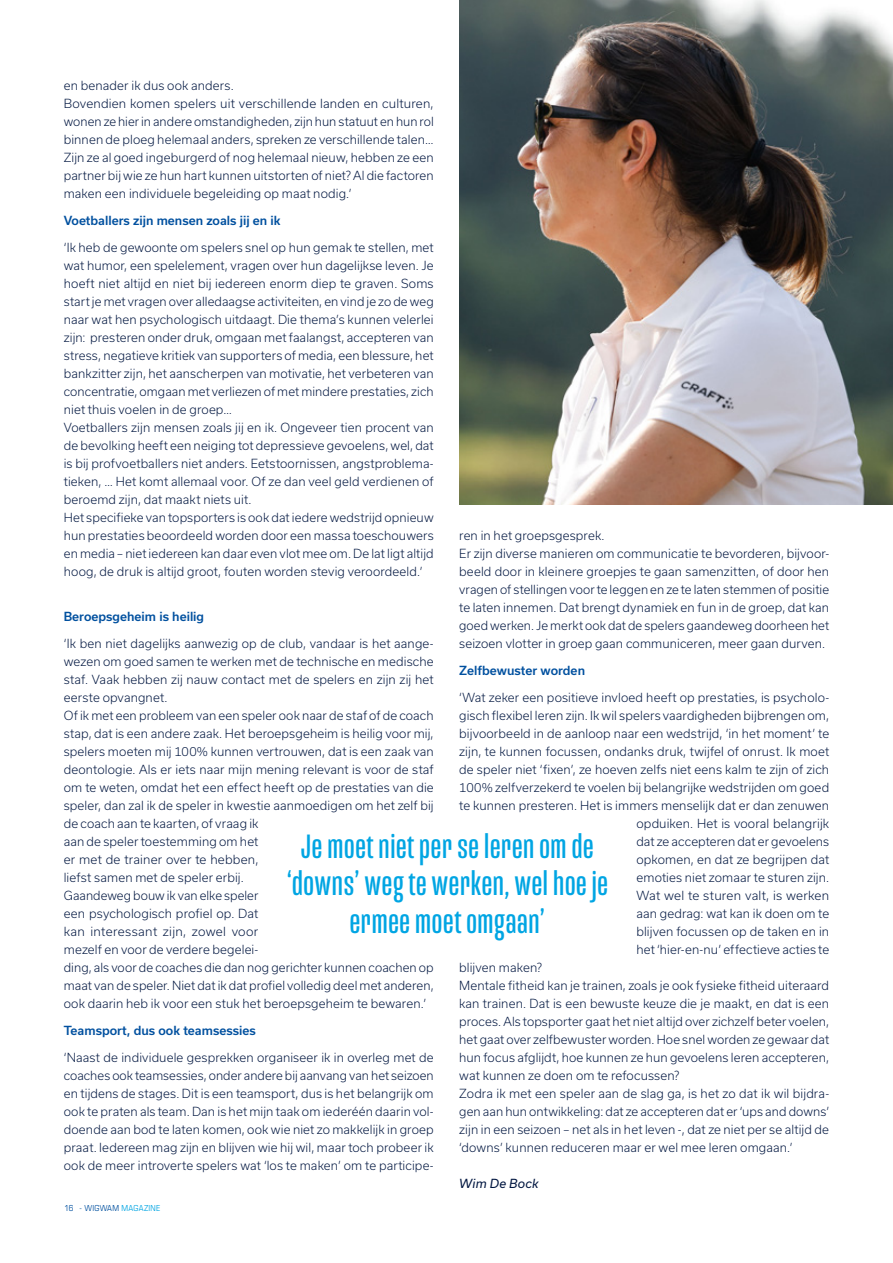
<style>
.page{position:relative;width:893px;height:1263px;background:#fff}
.page>*{position:absolute;margin:0;border:0;box-sizing:border-box;transform-origin:0 0}
.t1{font:34.5px/37.5px "Mongoose";letter-spacing:.02em;color:#00a5e3;text-align:center}
.t2{font:300 12px/18px "Usual";letter-spacing:.01em;color:#001640}
.t3{font:500 12px "Usual";color:#01509f}
.t4{font:italic 12px "Usual";letter-spacing:.02em;color:#001640}
.t5{font:9px "Eurostile Con";letter-spacing:.025em;color:#01509f}
.s1{color:#00a5e3}
</style>
<div class="page">
<img style="left:459px;top:0;width:434px;height:504px">
<p class="t2" style="left:64px;top:76px;width:371px">en benader ik dus ook anders.<br>Bovendien komen spelers uit verschillende landen en culturen, wonen ze hier in andere omstandigheden, zijn hun statuut en hun rol binnen de ploeg helemaal anders, spreken ze verschillende talen… Zijn ze al goed ingeburgerd of nog helemaal nieuw, hebben ze een partner bij wie ze hun hart kunnen uitstorten of niet? Al die factoren maken een individuele begeleiding op maat nodig.’</p>
<p class="t3" style="left:64px;top:213px;width:218px">Voetballers zijn mensen zoals jij en ik</p>
<p class="t2" style="left:64px;top:238px;width:371px">‘Ik heb de gewoonte om spelers snel op hun gemak te stellen, met wat humor, een spelelement, vragen over hun dagelijkse leven. Je hoeft niet altijd en niet bij iedereen enorm diep te graven. Soms start je met vragen over alledaagse activiteiten, en vind je zo de weg naar wat hen psychologisch uitdaagt. Die thema’s kunnen velerlei zijn: presteren onder druk, omgaan met faalangst, accepteren van stress, negatieve kritiek van supporters of media, een blessure, het bankzitter zijn, het aanscherpen van motivatie, het verbeteren van concentratie, omgaan met verliezen of met mindere prestaties, zich niet thuis voelen in de groep…<br>Voetballers zijn mensen zoals jij en ik. Ongeveer tien procent van de bevolking heeft een neiging tot depressieve gevoelens, wel, dat is bij profvoetballers niet anders. Eetstoornissen, angstproblema&shy;tieken, … Het komt allemaal voor. Of ze dan veel geld verdienen of beroemd zijn, dat maakt niets uit.<br>Het specifieke van topsporters is ook dat iedere wedstrijd opnieuw hun prestaties beoordeeld worden door een massa toeschouwers en media – niet iedereen kan daar even vlot mee om. De lat ligt altijd hoog, de druk is altijd groot, fouten worden stevig veroordeeld.’</p>
<p class="t3" style="left:64px;top:609px;width:142px">Beroepsgeheim is heilig</p>
<p class="t2" style="left:64px;top:634px;width:371px">‘Ik ben niet dagelijks aanwezig op de club, vandaar is het aange&shy;wezen om goed samen te werken met de technische en medische staf. Vaak hebben zij nauw contact met de spelers en zijn zij het eerste opvangnet.<br>Of ik met een probleem van een speler ook naar de staf of de coach stap, dat is een andere zaak. Het beroepsgeheim is heilig voor mij, spelers moeten mij 100% kunnen vertrouwen, dat is een zaak van deontologie. Als er iets naar mijn mening relevant is voor de staf om te weten, omdat het een effect heeft op de prestaties van die speler, dan zal ik de speler in kwestie aanmoedigen om het zelf bij de coach aan te kaarten, of vraag ik<br>aan de speler toestemming om het<br>er met de trainer over te hebben,<br>liefst samen met de speler erbij.<br>Gaandeweg bouw ik van elke speler<br>een psychologisch profiel op. Dat<br>kan interessant zijn, zowel voor<br>mezelf en voor de verdere begelei-<br>ding, als voor de coaches die dan nog gerichter kunnen coachen op maat van de speler. Niet dat ik dat profiel volledig deel met anderen, ook daarin heb ik voor een stuk het beroepsgeheim te bewaren.’</p>
<p class="t3" style="left:64px;top:1023px;width:193px">Teamsport, dus ook teamsessies</p>
<p class="t2" style="left:64px;top:1048px;width:371px;text-align:justify">‘Naast de individuele gesprekken organiseer ik in overleg met de coaches ook teamsessies, onder andere bij aanvang van het seizoen en tijdens de stages. Dit is een teamsport, dus is het belangrijk om ook te praten als team. Dan is het mijn taak om iederéén daarin vol&shy;doende aan bod te laten komen, ook wie niet zo makkelijk in groep praat. Iedereen mag zijn en blijven wie hij wil, maar toch probeer ik ook de meer introverte spelers wat ‘los te maken’ om te participe-</p>
<p class="t2" style="left:459px;top:526px;width:371px">ren in het groepsgesprek.<br>Er zijn diverse manieren om communicatie te bevorderen, bijvoor&shy;beeld door in kleinere groepjes te gaan samenzitten, of door hen vragen of stellingen voor te leggen en ze te laten stemmen of positie te laten innemen. Dat brengt dynamiek en fun in de groep, dat kan goed werken. Je merkt ook dat de spelers gaandeweg doorheen het seizoen vlotter in groep gaan communiceren, meer gaan durven.</p>
<p class="t3" style="left:459px;top:663px;width:127px">Zelfbewuster worden</p>
<p class="t2" style="left:459px;top:688px;width:371px">‘Wat zeker een positieve invloed heeft op prestaties, is psycholo-</p>
<p class="t2" style="left:459px;top:706px;width:371px">gisch flexibel leren zijn. Ik wil spelers vaardigheden bijbrengen om,</p>
<p class="t2" style="left:459px;top:724px;width:371px">bijvoorbeeld in de aanloop naar een wedstrijd, ‘in het moment’ te</p>
<p class="t2" style="left:459px;top:742px;width:371px">zijn, te kunnen focussen, ondanks druk, twijfel of onrust. Ik moet</p>
<p class="t2" style="left:459px;top:760px;width:371px">de speler niet ‘fixen’, ze hoeven zelfs niet eens kalm te zijn of zich</p>
<p class="t2" style="left:459px;top:778px;width:371px">100% zelfverzekerd te voelen bij belangrijke wedstrijden om goed</p>
<p class="t2" style="left:459px;top:796px;width:371px">te kunnen presteren. Het is immers menselijk dat er dan zenuwen</p>
<p class="t2" style="left:636px;top:814px;width:194px">opduiken. Het is vooral belangrijk</p>
<p class="t2" style="left:636px;top:832px;width:194px">dat ze accepteren dat er gevoelens</p>
<p class="t2" style="left:636px;top:850px;width:194px">opkomen, en dat ze begrijpen dat</p>
<p class="t2" style="left:636px;top:868px;width:194px">emoties niet zomaar te sturen zijn.</p>
<p class="t2" style="left:636px;top:886px;width:194px">Wat wel te sturen valt, is werken</p>
<p class="t2" style="left:636px;top:904px;width:194px">aan gedrag: wat kan ik doen om te</p>
<p class="t2" style="left:636px;top:922px;width:194px">blijven focussen op de taken en in</p>
<p class="t2" style="left:636px;top:940px;width:194px">het ‘hier-en-nu’ effectieve acties te</p>
<p class="t2" style="left:459px;top:958px;width:84px">blijven maken?</p>
<p class="t2" style="left:459px;top:976px;width:371px">Mentale fitheid kan je trainen, zoals je ook fysieke fitheid uiteraard</p>
<p class="t2" style="left:459px;top:994px;width:371px">kan trainen. Dat is een bewuste keuze die je maakt, en dat is een</p>
<p class="t2" style="left:459px;top:1012px;width:371px">proces. Als topsporter gaat het niet altijd over zichzelf beter voelen,</p>
<p class="t2" style="left:459px;top:1030px;width:371px">het gaat over zelfbewuster worden. Hoe snel worden ze gewaar dat</p>
<p class="t2" style="left:459px;top:1048px;width:371px">hun focus afglijdt, hoe kunnen ze hun gevoelens leren accepteren,</p>
<p class="t2" style="left:459px;top:1066px;width:222px">wat kunnen ze doen om te refocussen?</p>
<p class="t2" style="left:459px;top:1084px;width:371px">Zodra ik met een speler aan de slag ga, is het zo dat ik wil bijdra-</p>
<p class="t2" style="left:459px;top:1102px;width:371px">gen aan hun ontwikkeling: dat ze accepteren dat er ‘ups and downs’</p>
<p class="t2" style="left:459px;top:1120px;width:371px">zijn in een seizoen – net als in het leven -, dat ze niet per se altijd de</p>
<p class="t2" style="left:459px;top:1138px;width:335px">‘downs’ kunnen reduceren maar er wel mee leren omgaan.’</p>
<p class="t4" style="left:459px;top:1177px;width:81px">Wim De Bock</p>
<h1 class="t1" style="left:287px;top:828px;width:323px">Je moet niet per se leren om de ‘downs’ weg te werken, wel hoe je ermee moet omgaan’</h1>
<p class="t5" style="left:64px;top:1201px;width:97px">16 - WIGWAM <span class="s1">MAGAZINE</span></p>
</div>
